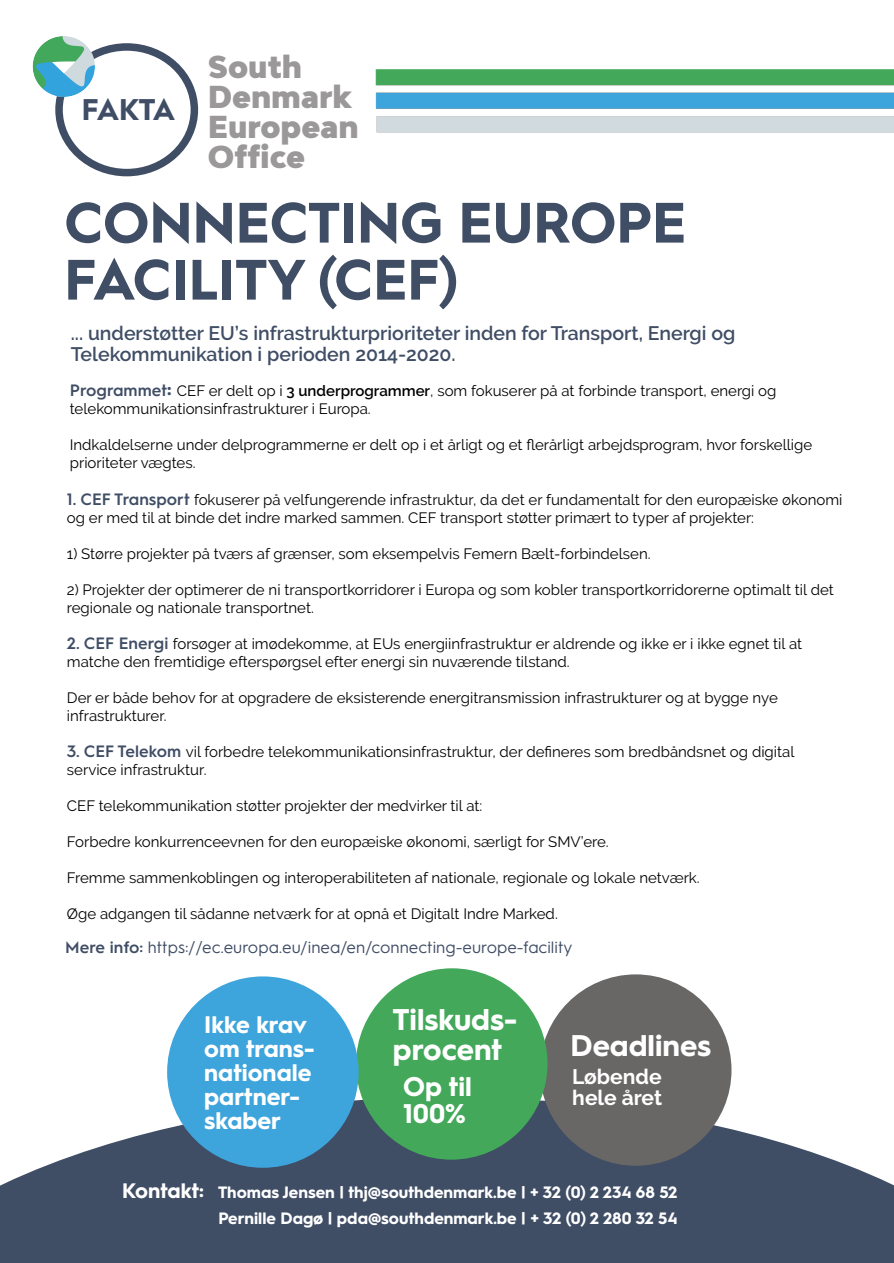
<style>
.page{position:relative;width:894px;height:1263px;background:#fff}
.page>*{position:absolute;margin:0;border:0;box-sizing:border-box;transform-origin:0 0}
.t1{font:700 57px/57px "Hurme Geometric Sans 1";color:#3f4d65}
.t2{font:900 30px/30px "Bw Modelica";color:rgb(35 31 31/.46)}
.t3{font:700 30px/30px "Hurme Geometric Sans 1";color:#fff}
.t4{font:700 30px "Hurme Geometric Sans 1";letter-spacing:-.04em;color:#3f4d65}
.t5{font:700 27px/27.2px "Hurme Geometric Sans 1";color:#fff}
.t6{font:700 24px/24px "Hurme Geometric Sans 1";color:#fff}
.t7{font:700 21px "Hurme Geometric Sans 1";color:#fff}
.t8{font:700 21px/21px "Raleway";color:#fff}
.t9{font:600 19.5px/21px "Raleway";color:#3f4d65}
.t10{font:700 16.5px/26.2px "Hurme Geometric Sans 1";color:#fff;text-align:right}
.t11{font:16.5px "Hurme Geometric Sans 1";color:#3f4d65}
.t12{font:15px/18px "Raleway";color:#000}
.s1{font-family:"Hurme Geometric Sans 1";font-weight:600;font-size:16.5px;color:#3f4d65}
.s2{font-family:"Hurme Geometric Sans 1";font-weight:700;font-size:19.5px;color:#3f4d65}
.s3{font-weight:600}
.s4{font-size:21px}
</style>
<div class="page">
<img style="left:375px;top:69px;width:518px;height:64px">
<div style="left:55px;top:43px;width:143px;height:133px;border:8px solid #3f4d65;border-radius:50%"></div>
<img style="left:32px;top:36px;width:62px;height:61px">
<svg style="left:0;top:1097px;width:893px;height:166px;fill:#3f4d65"></svg>
<div style="left:539px;top:974px;width:192px;height:192px;background:#696766;border-radius:50%"></div>
<div style="left:356px;top:968px;width:191px;height:192px;background:#43a85a;border-radius:50%"></div>
<div style="left:167px;top:976px;width:191px;height:192px;background:#3da4dc;border-radius:50%"></div>
<h2 class="t4" style="left:82px;top:95px;width:95px">FAKTA</h2>
<h2 class="t2" style="left:208px;top:54px;width:152px">South<br>Denmark<br>European<br>Office</h2>
<h1 class="t1" style="left:64px;top:197px;width:623px">CONNECTING EUROPE<br>FACILITY (CEF)</h1>
<h3 class="t9" style="left:71px;top:322px;width:666px">... understøtter EU’s infrastrukturprioriteter inden for Transport, Energi og<br>Telekommunikation i perioden 2014-2020.</h3>
<p class="t12" style="left:70px;top:382px;width:708px"><span class="s1">Programmet</span><span class="s2">:</span> CEF er delt op i <span class="s3">3 underprogrammer</span>, som fokuserer på at forbinde transport, energi og telekommunikationsinfrastrukturer i Europa.</p>
<p class="t12" style="left:70px;top:436px;width:743px">Indkaldelserne under delprogrammerne er delt op i et årligt og et flerårligt arbejdsprogram, hvor forskellige prioriteter vægtes.</p>
<p class="t12" style="left:67px;top:490px;width:776px"><span class="s1">1. CEF Transport</span> fokuserer på velfungerende infrastruktur, da det er fundamentalt for den europæiske økonomi og er med til at binde det indre marked sammen. CEF transport støtter primært to typer af projekter:</p>
<p class="t12" style="left:67px;top:544px;width:585px">1) Større projekter på tværs af grænser, som eksempelvis Femern Bælt-forbindelsen.</p>
<p class="t12" style="left:67px;top:580px;width:768px">2) Projekter der optimerer de ni transportkorridorer i Europa og som kobler transportkorridorerne optimalt til det regionale og nationale transportnet.</p>
<p class="t12" style="left:67px;top:634px;width:736px"><span class="s1">2. CEF Energi</span> forsøger at imødekomme, at EUs energiinfrastruktur er aldrende og ikke er i ikke egnet til at matche den fremtidige efterspørgsel efter energi sin nuværende tilstand.</p>
<p class="t12" style="left:67px;top:688px;width:712px">Der er både behov for at opgradere de eksisterende energitransmission infrastrukturer og at bygge nye infrastrukturer.</p>
<p class="t12" style="left:67px;top:742px;width:728px"><span class="s1">3. CEF Telekom</span> vil forbedre telekommunikationsinfrastruktur, der defineres som bredbåndsnet og digital service infrastruktur.</p>
<p class="t12" style="left:67px;top:796px;width:417px">CEF telekommunikation støtter projekter der medvirker til at:</p>
<p class="t12" style="left:67px;top:832px;width:543px">Forbedre konkurrenceevnen for den europæiske økonomi, særligt for SMV’ere.</p>
<p class="t12" style="left:67px;top:868px;width:634px">Fremme sammenkoblingen og interoperabiliteten af nationale, regionale og lokale netværk.</p>
<p class="t12" style="left:67px;top:904px;width:492px">Øge adgangen til sådanne netværk for at opnå et Digitalt Indre Marked.</p>
<p class="t11" style="left:65px;top:940px;width:508px"><span class="s3">Mere info:</span> https://ec.europa.eu/inea/en/connecting-europe-facility</p>
<h3 class="t6" style="left:204px;top:1013px;width:112px">Ikke krav om trans&shy;nationale partner&shy;skaber</h3>
<h2 class="t3" style="left:393px;top:1006px;width:126px">Tilskuds&shy;procent</h2>
<h3 class="t5" style="left:403px;top:1074px;width:70px">Op til<br>100%</h3>
<h2 class="t3" style="left:570px;top:1032px;width:142px">Deadlines</h2>
<h3 class="t8" style="left:572px;top:1066px;width:91px">Løbende hele året</h3>
<p class="t10" style="left:122px;top:1179px;width:556px"><span class="s4">Kontakt:</span> Thomas Jensen | thj@southdenmark.be | + 32 (0) 2 234 68 52<br>Pernille Dagø | pda@southdenmark.be | + 32 (0) 2 280 32 54</p>
<h3 class="t7" style="left:328px;top:1207px;width:224px">www.southdenmark.be</h3>
</div>
